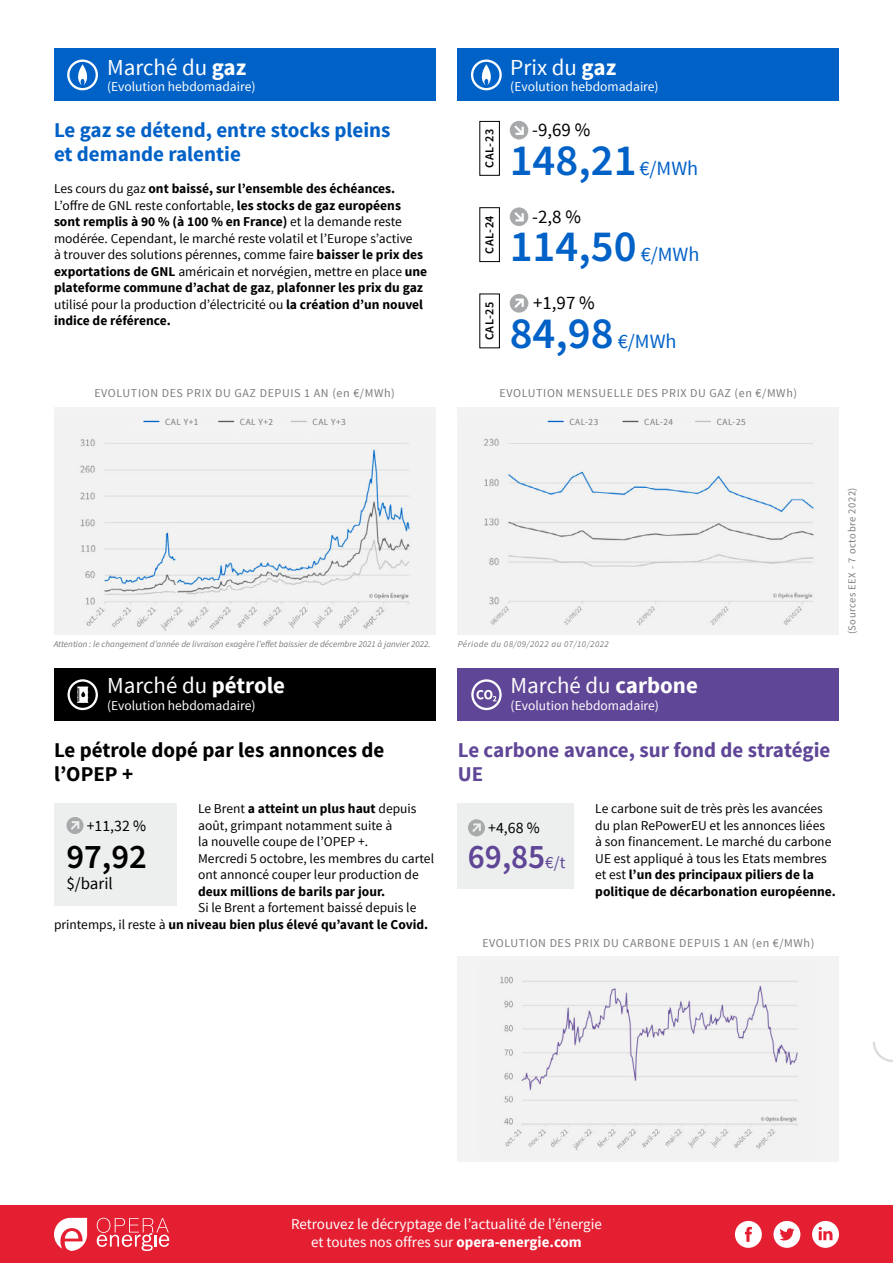
<style>
.page{position:relative;width:893px;height:1263px;background:#fff}
.page>*{position:absolute;margin:0;border:0;box-sizing:border-box;transform-origin:0 0}
.t1{font:600 44.55px "Source Sans Pro";color:#0061c7}
.t2{font:600 34.5px "Source Sans Pro";color:#604696;scale:.96 1}
.t3{font:600 34.5px "Source Sans Pro";color:#000}
.t4{font:22.95px "Source Sans Pro";color:#fff}
.t5{font:700 21px/24px "Source Sans Pro";color:#0061c7}
.t6{font:700 21px/24px "Source Sans Pro";color:#000}
.t7{font:700 21px/24px "Source Sans Pro";color:#604696}
.t8{font:18.9px "Source Sans Pro";color:#000}
.t9{font:16.8px "Source Sans Pro";color:#000}
.t10{font:15.75px "Source Sans Pro";color:#000}
.t11{font:15px/18px "Source Sans Pro";color:#fff;text-align:center}
.t12{font:13.5px/16.5px "Source Sans Pro";color:#000}
.t13{font:13.5px "Source Sans Pro";color:#fff}
.t14{font:700 13.5px "Source Sans Pro";color:#000}
.t15{font:600 12.15px "Source Sans Pro";letter-spacing:.05em;color:#000}
.t16{font:12px "Source Sans Pro";letter-spacing:.05em;color:#7c7b7b}
.t17{font:10.5px "Source Sans Pro";letter-spacing:.05em;color:#7c7b7b}
.t18{font:9.3px "Source Sans Pro";letter-spacing:.05em;color:#7c7b7b}
.t19{font:italic 9px "Source Sans Pro";color:#7c7b7b}
.t20{font:italic 9px "Source Sans Pro";letter-spacing:.05em;color:#7c7b7b}
.s1{font-weight:700}
.s2{font-weight:400;font-size:20.25px}
.s3{font-weight:400;font-size:16.8px}
</style>
<div class="page">
<div style="left:458px;top:956px;width:381px;height:206px;background:#f3f3f3"></div>
<img style="left:500px;top:976px;width:298px;height:174px">
<div style="left:458px;top:49px;width:381px;height:52px;background:#0061c7"></div>
<div style="left:54px;top:49px;width:381px;height:52px;background:#0061c7"></div>
<div style="left:54px;top:669px;width:381px;height:52px;background:#000"></div>
<svg style="left:68px;top:679px;width:30px;height:31px"></svg>
<div style="left:458px;top:669px;width:381px;height:52px;background:#604696"></div>
<svg style="left:471px;top:679px;width:31px;height:31px"></svg>
<div style="left:0;top:1206px;width:893px;height:57px;background:#e51f32"></div>
<svg style="left:97px;top:1218px;width:72px;height:33px"></svg>
<svg style="left:54px;top:1218px;width:33px;height:33px"></svg>
<div style="left:812px;top:1221px;width:27px;height:27px;background:#fff;border-radius:50%"></div>
<svg style="left:818px;top:1227px;width:14px;height:13px"></svg>
<div style="left:735px;top:1221px;width:27px;height:27px;background:#fff;border-radius:50%"></div>
<svg style="left:745px;top:1227px;width:7px;height:15px"></svg>
<div style="left:773px;top:1221px;width:27px;height:27px;background:#fff;border-radius:50%"></div>
<svg style="left:779px;top:1228px;width:15px;height:13px"></svg>
<svg style="left:873px;top:1042px;width:20px;height:20px"></svg>
<svg style="left:510px;top:121px;width:18px;height:18px"></svg>
<svg style="left:510px;top:207px;width:18px;height:19px"></svg>
<svg style="left:510px;top:294px;width:18px;height:19px"></svg>
<div style="left:480px;top:121px;width:20px;height:55px;border:1px solid #000"></div>
<div style="left:480px;top:207px;width:20px;height:55px;border:1px solid #000"></div>
<div style="left:480px;top:294px;width:20px;height:54px;border:1px solid #000"></div>
<div style="left:54px;top:803px;width:123px;height:102px;background:#edefef"></div>
<svg style="left:66px;top:817px;width:18px;height:17px"></svg>
<div style="left:458px;top:803px;width:116px;height:86px;background:#edefef"></div>
<svg style="left:468px;top:819px;width:17px;height:17px"></svg>
<div style="left:54px;top:407px;width:381px;height:227px;background:#f3f3f3"></div>
<img style="left:80px;top:420px;width:332px;height:211px">
<div style="left:458px;top:407px;width:381px;height:227px;background:#f3f3f3"></div>
<img style="left:484px;top:420px;width:332px;height:206px">
<div style="left:131px;top:424px;width:215px;height:10px;background:#f3f3f3"></div>
<div style="left:536px;top:424px;width:214px;height:10px;background:#f3f3f3"></div>
<svg style="left:143px;top:421px;width:16px;height:1px"></svg>
<svg style="left:218px;top:421px;width:16px;height:1px"></svg>
<svg style="left:291px;top:421px;width:16px;height:1px"></svg>
<svg style="left:548px;top:421px;width:16px;height:1px"></svg>
<svg style="left:623px;top:421px;width:15px;height:1px"></svg>
<svg style="left:695px;top:421px;width:16px;height:1px"></svg>
<svg style="left:67px;top:60px;width:31px;height:30px"></svg>
<svg style="left:471px;top:60px;width:31px;height:30px"></svg>
<h3 class="t4" style="left:107px;top:56px;width:141px">Marché du <span class="s1">gaz</span></h3>
<p class="t13" style="left:107px;top:80px;width:150px">(Evolution hebdomadaire)</p>
<h3 class="t4" style="left:510px;top:56px;width:107px">Prix du <span class="s1">gaz</span></h3>
<p class="t13" style="left:510px;top:80px;width:150px">(Evolution hebdomadaire)</p>
<h3 class="t5" style="left:54px;top:119px;width:338px">Le gaz se détend, entre stocks pleins et demande ralentie</h3>
<p class="t12" style="left:54px;top:181px;width:375px">Les cours du gaz <span class="s1">ont baissé, sur l’ensemble des échéances.<br></span>L’offre de GNL reste confortable, <span class="s1">les stocks de gaz européens sont remplis à 90 % (à 100 % en France)</span> et la demande reste modérée. Cependant, le marché reste volatil et l’Europe s’active<br>à trouver des solutions pérennes, comme faire <span class="s1">baisser le prix des exportations de GNL</span> américain et norvégien, mettre en place <span class="s1">une plateforme commune d’achat de gaz</span>, <span class="s1">plafonner les prix du gaz </span>utilisé pour la production d’électricité ou <span class="s1">la création d’un nouvel indice de référence.</span></p>
<p class="t15" style="left:485px;top:168px;width:40px;rotate:-90deg">CAL-23</p>
<p class="t15" style="left:485px;top:254px;width:40px;rotate:-90deg">CAL-24</p>
<p class="t15" style="left:485px;top:340px;width:40px;rotate:-90deg">CAL-25</p>
<h3 class="t8" style="left:532px;top:121px;width:60px">-9,69 %</h3>
<h1 class="t1" style="left:510px;top:145px;width:190px">148,21<span class="s2">€/MWh</span></h1>
<h3 class="t8" style="left:532px;top:207px;width:50px">-2,8 %</h3>
<h1 class="t1" style="left:510px;top:232px;width:191px">114,50 <span class="s2">€/MWh</span></h1>
<h3 class="t8" style="left:533px;top:294px;width:63px">+1,97 %</h3>
<h1 class="t1" style="left:510px;top:318px;width:168px">84,98 <span class="s2">€/MWh</span></h1>
<p class="t16" style="left:94px;top:385px;width:302px">EVOLUTION DES PRIX DU GAZ DEPUIS 1 AN (en €/MWh)</p>
<p class="t16" style="left:500px;top:385px;width:299px">EVOLUTION MENSUELLE DES PRIX DU GAZ (en €/MWh)</p>
<p class="t18" style="left:165px;top:417px;width:35px">CAL Y+1</p>
<p class="t18" style="left:240px;top:417px;width:35px">CAL Y+2</p>
<p class="t18" style="left:313px;top:417px;width:35px">CAL Y+3</p>
<p class="t18" style="left:569px;top:417px;width:30px">CAL-23</p>
<p class="t18" style="left:644px;top:417px;width:30px">CAL-24</p>
<p class="t18" style="left:717px;top:417px;width:30px">CAL-25</p>
<p class="t19" style="left:54px;top:638px;width:378px">Attention : le changement d’année de livraison exagère l’effet baissier de décembre 2021 à janvier 2022.</p>
<p class="t20" style="left:458px;top:640px;width:153px">Période du 08/09/2022 au 07/10/2022</p>
<h3 class="t4" style="left:107px;top:674px;width:180px">Marché du <span class="s1">pétrole</span></h3>
<h3 class="t4" style="left:511px;top:674px;width:189px">Marché du <span class="s1">carbone</span></h3>
<p class="t13" style="left:107px;top:698px;width:150px">(Evolution hebdomadaire)</p>
<p class="t13" style="left:511px;top:698px;width:150px">(Evolution hebdomadaire)</p>
<h3 class="t6" style="left:54px;top:739px;width:332px">Le pétrole dopé par les annonces de l’OPEP +</h3>
<p class="t12" style="left:198px;top:801px;width:237px">Le Brent <span class="s1">a atteint un plus haut</span> depuis août, grimpant notamment suite à<br>la nouvelle coupe de l’OPEP +.<br>Mercredi 5 octobre, les membres du cartel ont annoncé couper leur production de</p>
<p class="t14" style="left:198px;top:886px;width:189px">deux millions de barils par jour.</p>
<p class="t12" style="left:54px;top:900px;width:376px;text-indent:144px">Si le Brent a fortement baissé depuis le printemps, il reste à <span class="s1">un niveau bien plus élevé qu’avant le Covid.</span></p>
<p class="t10" style="left:87px;top:818px;width:61px">+11,32 %</p>
<h2 class="t3" style="left:66px;top:845px;width:82px">97,92</h2>
<p class="t9" style="left:66px;top:875px;width:48px">$/baril</p>
<h3 class="t7" style="left:458px;top:739px;width:374px">Le carbone avance, sur fond de stratégie<br>UE</h3>
<p class="t12" style="left:595px;top:801px;width:242px">Le carbone suit de très près les avancées du plan RePowerEU et les annonces liées<br>à son financement. Le marché du carbone UE est appliqué à tous les Etats membres et est <span class="s1">l’un des principaux piliers de la politique de décarbonation européenne.</span></p>
<p class="t10" style="left:488px;top:820px;width:53px">+4,68 %</p>
<h2 class="t2" style="left:468px;top:845px;width:103px">69,85<span class="s3">€/t</span></h2>
<p class="t16" style="left:482px;top:937px;width:334px">EVOLUTION DES PRIX DU CARBONE DEPUIS 1 AN (en €/MWh)</p>
<p class="t17" style="left:847px;top:634px;width:148px;rotate:-90deg">(Sources EEX - 7 octobre 2022)</p>
<p class="t11" style="left:291px;top:1216px;width:312px">Retrouvez le décryptage de l’actualité de l’énergie et toutes nos offres sur <span class="s1">opera-energie.com</span></p>
</div>
